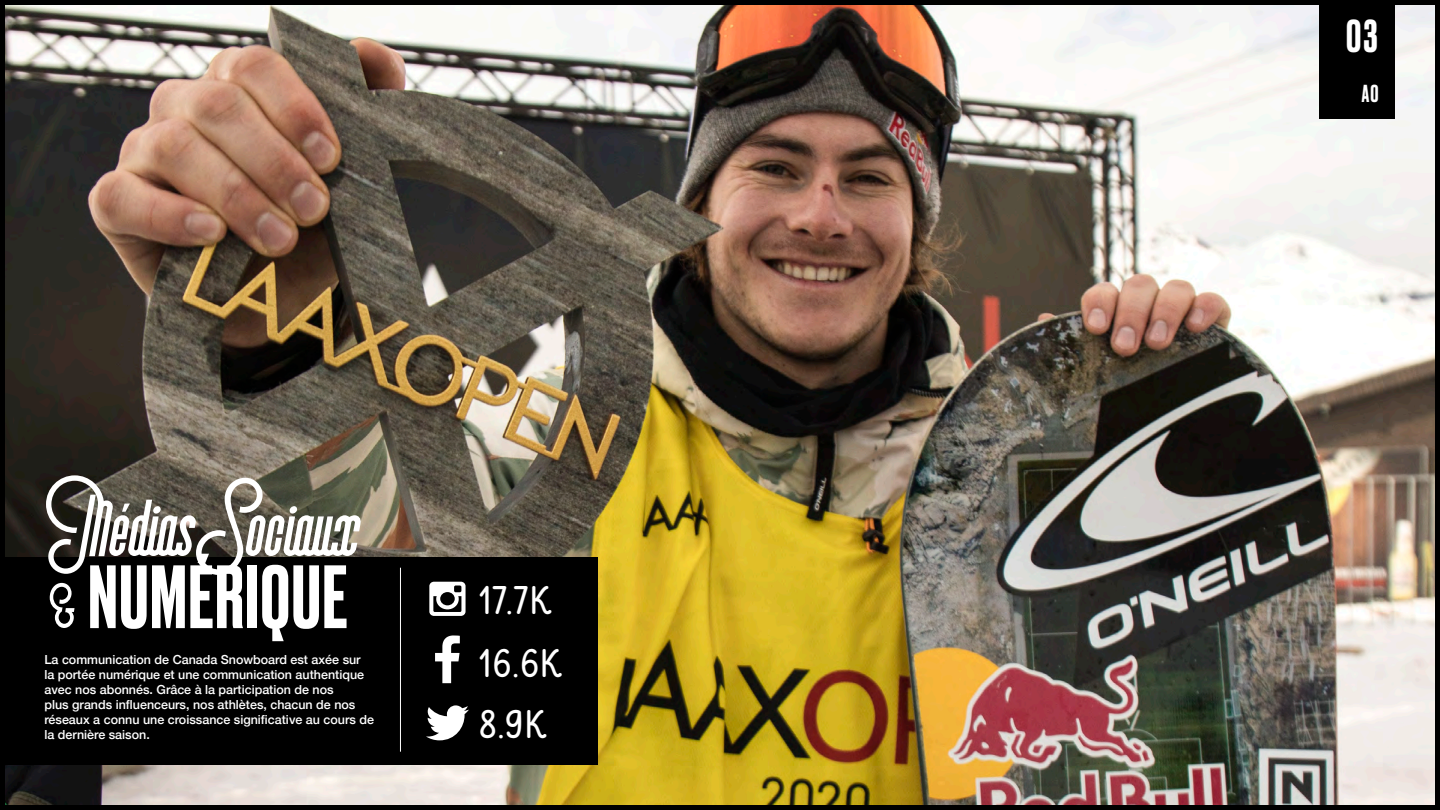
<style>
.page{position:relative;width:1440px;height:810px;background:#fff}
.page>*{position:absolute;margin:0;border:0;box-sizing:border-box;transform-origin:0 0}
.t1{font:300 84.38px "Vinyle";color:#fff}
.t2{font:500 84.38px "Druk";letter-spacing:.02em;color:#fff}
.t3{font:500 43.5px "Druk";color:#fff}
.t4{font:40px "TT Milks Script";color:#fff}
.t5{font:500 23.12px "Druk";color:#fff}
.t6{font:500 12.5px/15px "Helvetica Neue";color:#fff}
</style>
<div class="page">
<img style="left:6px;top:6px;width:1428px;height:798px">
<div style="left:0;top:0;width:1440px;height:810px;border:5px solid #000"></div>
<div style="left:0;top:558px;width:598px;height:207px;background:#000"></div>
<hr style="left:400px;top:568px;width:1px;height:184px;background:#fff">
<svg style="left:435px;top:635px;width:25px;height:48px"></svg>
<svg style="left:429px;top:582px;width:37px;height:34px"></svg>
<svg style="left:426px;top:705px;width:43px;height:35px"></svg>
<svg style="left:50px;top:583px;width:25px;height:45px"></svg>
<div style="left:1319px;top:0;width:76px;height:119px;background:#000"></div>
<p class="t1" style="left:48px;top:472px;width:313px">MédiasSociaux</p>
<p class="t2" style="left:88px;top:539px;width:261px">NUMÉRIQUE</p>
<p class="t6" style="left:44px;top:651px;width:331px">La communication de Canada Snowboard est axée sur<br>la portée numérique et une communication authentique avec nos abonnés. Grâce à la participation de nos<br>plus grands influenceurs, nos athlètes, chacun de nos réseaux a connu une croissance significative au cours de la dernière saison.</p>
<p class="t4" style="left:479px;top:574px;width:74px">17.7K</p>
<p class="t4" style="left:479px;top:638px;width:84px">16.6K</p>
<p class="t4" style="left:479px;top:698px;width:69px">8.9K</p>
<p class="t3" style="left:1346px;top:6px;width:33px">O3</p>
<p class="t5" style="left:1362px;top:78px;width:18px">AO</p>
</div>
